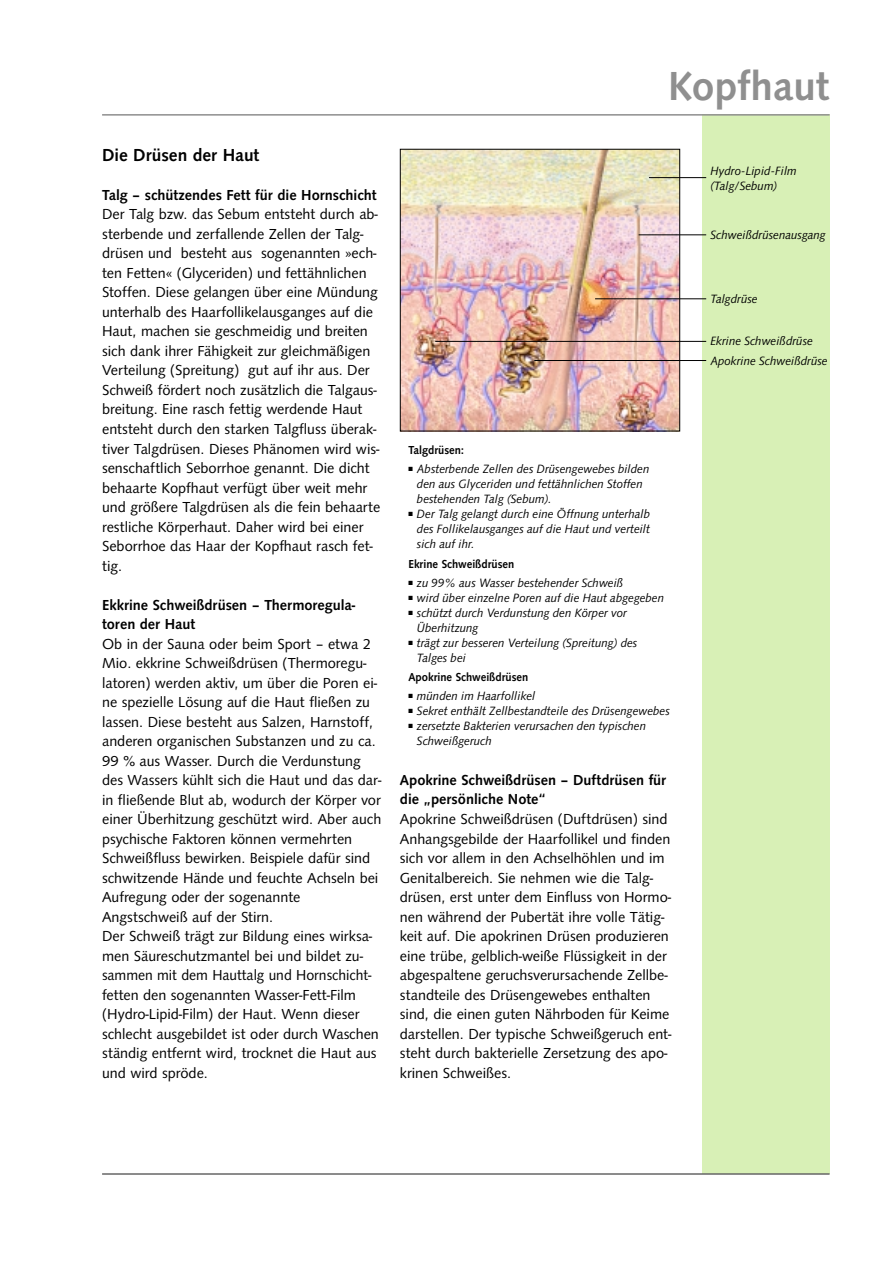
<style>
.page{position:relative;width:893px;height:1262px;background:#fff}
.page>*{position:absolute;margin:0;border:0;box-sizing:border-box;transform-origin:0 0}
.t1{font:500 42px "Syntax T";color:#8f8f8f}
.t2{font:500 18px "Syntax T";color:#000}
.t3{font:15px/19.5px "Syntax T";color:#000}
.t4{font:500 15px/19.5px "Syntax T";color:#000}
.t5{font:italic 12px/15px "Syntax";color:#000;scale:.96 1}
.t6{font:500 12px "Syntax T";color:#000;scale:.96 1}
</style>
<div class="page">
<div style="left:702px;top:115px;width:127px;height:1059px;background:#d8f0b6"></div>
<hr style="left:102px;top:1173px;width:727px;height:1px;background:#666">
<hr style="left:102px;top:114px;width:727px;height:2px;background:#8f8f8f">
<img style="left:402px;top:151px;width:276px;height:278px">
<div style="left:400px;top:149px;width:280px;height:282px;border:1px solid #000"></div>
<hr style="left:649px;top:177px;width:57px;height:1px;background:#000">
<hr style="left:638px;top:234px;width:68px;height:1px;background:#000">
<hr style="left:595px;top:298px;width:111px;height:1px;background:#000">
<hr style="left:435px;top:341px;width:271px;height:1px;background:#000">
<hr style="left:534px;top:360px;width:172px;height:1px;background:#000">
<p class="t2" style="left:102px;top:148px;width:159px">Die Drüsen der Haut</p>
<p class="t4" style="left:102px;top:187px;width:276px">Talg – schützendes Fett für die Hornschicht</p>
<p class="t3" style="left:102px;top:206px;width:280px">Der Talg bzw. das Sebum entsteht durch ab&shy;sterbende und zerfallende Zellen der Talg&shy;drüsen und besteht aus sogenannten »ech&shy;ten Fetten« (Glyceriden) und fettähnlichen Stoffen. Diese gelangen über eine Mündung unterhalb des Haarfollikelausganges auf die Haut, machen sie geschmeidig und breiten sich dank ihrer Fähigkeit zur gleichmäßigen Verteilung (Spreitung) gut auf ihr aus. Der Schweiß fördert noch zusätzlich die Talgaus&shy;breitung. Eine rasch fettig werdende Haut entsteht durch den starken Talgfluss überak&shy;tiver Talgdrüsen. Dieses Phänomen wird wis&shy;senschaftlich Seborrhoe genannt. Die dicht behaarte Kopfhaut verfügt über weit mehr und größere Talgdrüsen als die fein behaarte restliche Körperhaut. Daher wird bei einer Seborrhoe das Haar der Kopfhaut rasch fet&shy;tig.</p>
<p class="t4" style="left:102px;top:596px;width:255px">Ekkrine Schweißdrüsen – Thermoregula&shy;toren der Haut</p>
<p class="t3" style="left:102px;top:635px;width:281px">Ob in der Sauna oder beim Sport – etwa 2<br>Mio. ekkrine Schweißdrüsen (Thermoregu&shy;latoren) werden aktiv, um über die Poren ei&shy;ne spezielle Lösung auf die Haut fließen zu lassen. Diese besteht aus Salzen, Harnstoff, anderen organischen Substanzen und zu ca.<br>99 % aus Wasser. Durch die Verdunstung des Wassers kühlt sich die Haut und das dar&shy;in fließende Blut ab, wodurch der Körper vor einer Überhitzung geschützt wird. Aber auch psychische Faktoren können vermehrten Schweißfluss bewirken. Beispiele dafür sind schwitzende Hände und feuchte Achseln bei Aufregung oder der sogenannte Angstschweiß auf der Stirn.<br>Der Schweiß trägt zur Bildung eines wirksa&shy;men Säureschutzmantel bei und bildet zu&shy;sammen mit dem Hauttalg und Hornschicht&shy;fetten den sogenannten Wasser-Fett-Film (Hydro-Lipid-Film) der Haut. Wenn dieser schlecht ausgebildet ist oder durch Waschen ständig entfernt wird, trocknet die Haut aus und wird spröde.</p>
<h1 class="t1" style="left:668px;top:71px;width:163px">Kopfhaut</h1>
<p class="t5" style="left:710px;top:164px;width:92px">Hydro-Lipid-Film (Talg/Sebum)</p>
<p class="t5" style="left:710px;top:228px;width:122px">Schweißdrüsenausgang</p>
<p class="t5" style="left:710px;top:292px;width:51px">Talgdrüse</p>
<p class="t5" style="left:710px;top:335px;width:108px">Ekrine Schweißdrüse</p>
<p class="t6" style="left:408px;top:446px;width:60px">Talgdrüsen:</p>
<p class="t5" style="left:417px;top:463px;width:244px;text-indent:-9px">■ Absterbende Zellen des Drüsengewebes bilden den aus Glyceriden und fettähnlichen Stoffen bestehenden Talg (Sebum).</p>
<p class="t5" style="left:417px;top:508px;width:244px;text-align:justify;text-indent:-9px">■ Der Talg gelangt durch eine Öffnung unterhalb des Follikelausganges auf die Haut und verteilt sich auf ihr.</p>
<p class="t6" style="left:408px;top:559px;width:112px">Ekrine Schweißdrüsen</p>
<p class="t5" style="left:408px;top:576px;width:225px">■ zu 99% aus Wasser bestehender Schweiß</p>
<p class="t5" style="left:408px;top:591px;width:268px">■ wird über einzelne Poren auf die Haut abgegeben</p>
<p class="t5" style="left:417px;top:606px;width:220px;text-indent:-9px">■ schützt durch Verdunstung den Körper vor<br>Überhitzung</p>
<p class="t5" style="left:417px;top:636px;width:231px;text-indent:-9px">■ trägt zur besseren Verteilung (Spreitung) des<br>Talges bei</p>
<p class="t6" style="left:408px;top:673px;width:126px">Apokrine Schweißdrüsen</p>
<p class="t5" style="left:408px;top:690px;width:134px">■ münden im Haarfollikel</p>
<p class="t5" style="left:408px;top:705px;width:274px">■ Sekret enthält Zellbestandteile des Drüsengewebes</p>
<p class="t5" style="left:417px;top:720px;width:240px;text-indent:-9px">■ zersetzte Bakterien verursachen den typischen<br>Schweißgeruch</p>
<p class="t4" style="left:400px;top:771px;width:268px">Apokrine Schweißdrüsen – Duftdrüsen für die „persönliche Note“</p>
<p class="t3" style="left:400px;top:810px;width:273px">Apokrine Schweißdrüsen (Duftdrüsen) sind Anhangsgebilde der Haarfollikel und finden sich vor allem in den Achselhöhlen und im Genitalbereich. Sie nehmen wie die Talg&shy;drüsen, erst unter dem Einfluss von Hormo&shy;nen während der Pubertät ihre volle Tätig&shy;keit auf. Die apokrinen Drüsen produzieren eine trübe, gelblich-weiße Flüssigkeit in der abgespaltene geruchsverursachende Zellbe&shy;standteile des Drüsengewebes enthalten sind, die einen guten Nährboden für Keime darstellen. Der typische Schweißgeruch ent&shy;steht durch bakterielle Zersetzung des apo&shy;krinen Schweißes.</p>
<p class="t5" style="left:710px;top:354px;width:124px">Apokrine Schweißdrüse</p>
</div>
